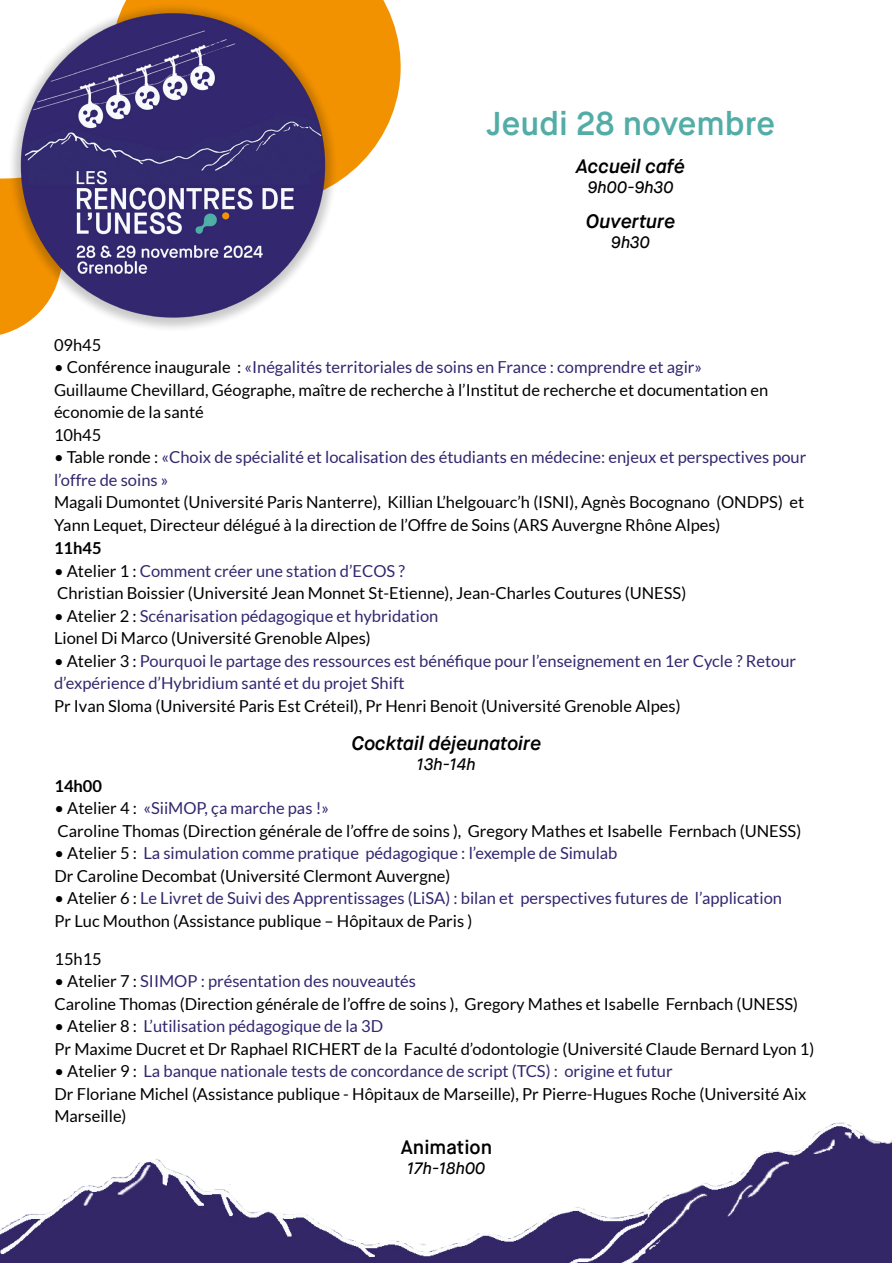
<style>
.page{position:relative;width:893px;height:1263px;background:#fff}
.page>*{position:absolute;margin:0;border:0;box-sizing:border-box;transform-origin:0 0}
.t1{font:600 33px "Maison Neue";color:#52ada6}
.t2{font:italic 600 19.5px "Maison Neue";color:#000}
.t3{font:600 19.5px "Maison Neue";color:#000}
.t4{font:16.5px/22.5px "Lato";color:#000}
.t5{font:16.5px/22.5px "Lato";color:#32276f}
.t6{font:italic 500 16.5px "Maison Neue";color:#000}
.t7{font:700 16.5px "Lato";color:#000}
.s1{color:#000}
</style>
<div class="page">
<svg style="left:125px;top:0;width:276px;height:167px;fill:#f39200"></svg>
<img style="left:0;top:1122px;width:892px;height:141px">
<img style="left:0;top:2px;width:357px;height:333px">
<p class="t1" style="left:486px;top:103px;width:291px">Jeudi 28 novembre</p>
<p class="t2" style="left:576px;top:154px;width:110px">Accueil café</p>
<p class="t6" style="left:588px;top:176px;width:87px">9h00-9h30</p>
<p class="t2" style="left:586px;top:209px;width:90px">Ouverture</p>
<p class="t6" style="left:611px;top:232px;width:40px">9h30</p>
<p class="t4" style="left:54px;top:333px;width:49px">09h45</p>
<p class="t5" style="left:54px;top:356px;width:650px"><span class="s1">• Conférence inaugurale :</span> «Inégalités territoriales de soins en France : comprendre et agir»</p>
<p class="t4" style="left:54px;top:378px;width:716px">Guillaume Chevillard, Géographe, maître de recherche à l’Institut de recherche et documentation en économie de la santé</p>
<p class="t4" style="left:54px;top:423px;width:49px">10h45</p>
<p class="t5" style="left:54px;top:446px;width:754px"><span class="s1">• Table ronde :</span> «Choix de spécialité et localisation des étudiants en médecine: enjeux et perspectives pour l’offre de soins »</p>
<p class="t4" style="left:54px;top:491px;width:752px">Magali Dumontet (Université Paris Nanterre), Killian L’helgouarc’h (ISNI), Agnès Bocognano (ONDPS) et<br>Yann Lequet, Directeur délégué à la direction de l’Offre de Soins (ARS Auvergne Rhône Alpes)</p>
<p class="t7" style="left:54px;top:539px;width:49px">11h45</p>
<p class="t5" style="left:54px;top:560px;width:353px"><span class="s1">• Atelier 1 :</span> Comment créer une station d’ECOS ?</p>
<p class="t4" style="left:57px;top:582px;width:631px">Christian Boissier (Université Jean Monnet St-Etienne), Jean-Charles Coutures (UNESS)</p>
<p class="t5" style="left:54px;top:605px;width:386px"><span class="s1">• Atelier 2 :</span> Scénarisation pédagogique et hybridation</p>
<p class="t4" style="left:54px;top:627px;width:318px">Lionel Di Marco (Université Grenoble Alpes)</p>
<p class="t5" style="left:54px;top:650px;width:744px"><span class="s1">• Atelier 3 :</span> Pourquoi le partage des ressources est bénéfique pour l’enseignement en 1er Cycle ? Retour d’expérience d’Hybridium santé et du projet Shift</p>
<p class="t4" style="left:54px;top:695px;width:628px">Pr Ivan Sloma (Université Paris Est Créteil), Pr Henri Benoit (Université Grenoble Alpes)</p>
<p class="t2" style="left:352px;top:731px;width:191px">Cocktail déjeunatoire</p>
<p class="t6" style="left:417px;top:754px;width:60px">13h-14h</p>
<p class="t7" style="left:54px;top:776px;width:49px">14h00</p>
<p class="t5" style="left:54px;top:797px;width:276px"><span class="s1">• Atelier 4 :</span> «SiiMOP, ça marche pas !»</p>
<p class="t4" style="left:58px;top:819px;width:745px">Caroline Thomas (Direction générale de l’offre de soins ), Gregory Mathes et Isabelle Fernbach (UNESS)</p>
<p class="t5" style="left:54px;top:842px;width:565px"><span class="s1">• Atelier 5 :</span> La simulation comme pratique pédagogique : l’exemple de Simulab</p>
<p class="t4" style="left:54px;top:864px;width:397px">Dr Caroline Decombat (Université Clermont Auvergne)</p>
<p class="t5" style="left:54px;top:887px;width:729px"><span class="s1">• Atelier 6 :</span> Le Livret de Suivi des Apprentissages (LiSA) : bilan et perspectives futures de l’application</p>
<p class="t4" style="left:54px;top:909px;width:419px">Pr Luc Mouthon (Assistance publique – Hôpitaux de Paris )</p>
<p class="t4" style="left:54px;top:947px;width:49px">15h15</p>
<p class="t5" style="left:54px;top:970px;width:363px"><span class="s1">• Atelier 7 :</span> SIIMOP : présentation des nouveautés</p>
<p class="t4" style="left:54px;top:992px;width:745px">Caroline Thomas (Direction générale de l’offre de soins ), Gregory Mathes et Isabelle Fernbach (UNESS)</p>
<p class="t5" style="left:54px;top:1015px;width:330px"><span class="s1">• Atelier 8 :</span> L’utilisation pédagogique de la 3D</p>
<p class="t4" style="left:54px;top:1037px;width:762px">Pr Maxime Ducret et Dr Raphael RICHERT de la Faculté d’odontologie (Université Claude Bernard Lyon 1)</p>
<p class="t5" style="left:54px;top:1060px;width:620px"><span class="s1">• Atelier 9 :</span> La banque nationale tests de concordance de script (TCS) : origine et futur</p>
<p class="t4" style="left:54px;top:1082px;width:754px">Dr Floriane Michel (Assistance publique - Hôpitaux de Marseille), Pr Pierre-Hugues Roche (Université Aix<br>Marseille)</p>
<p class="t3" style="left:401px;top:1135px;width:93px">Animation</p>
<p class="t6" style="left:407px;top:1157px;width:80px">17h-18h00</p>
</div>
